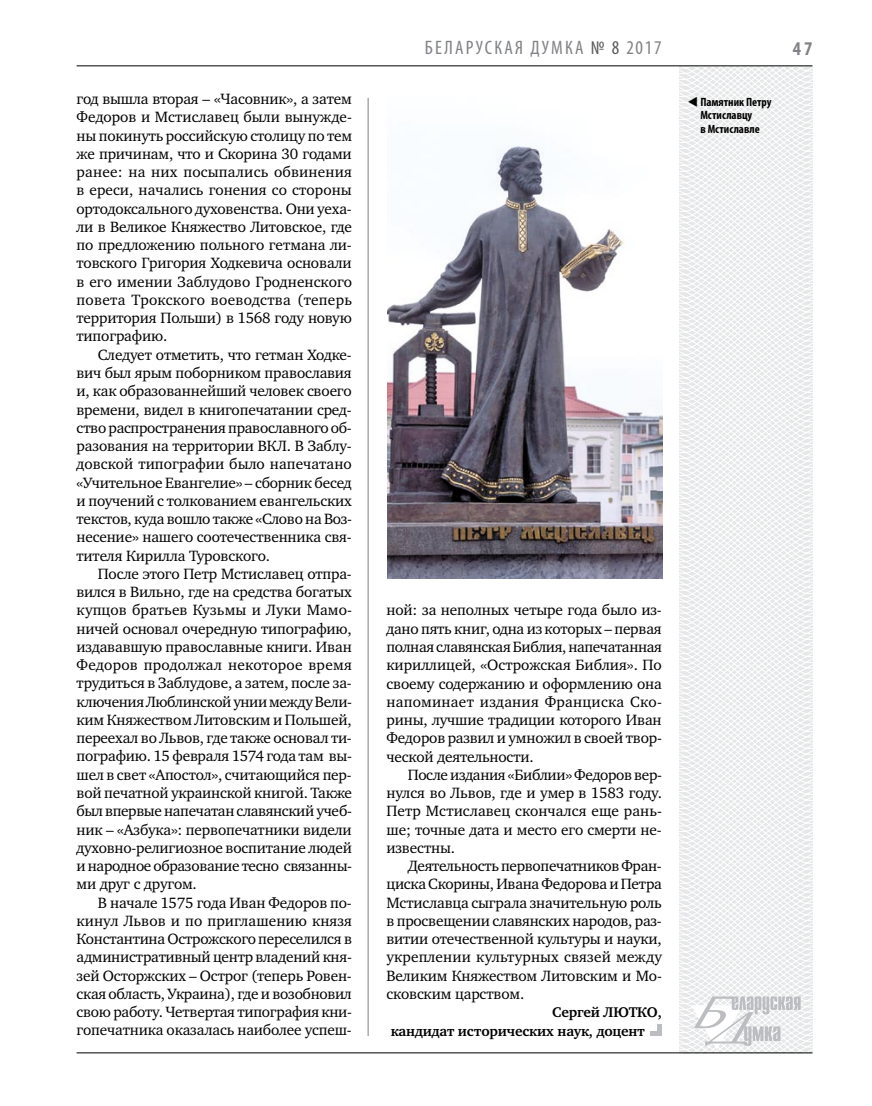
<style>
.page{position:relative;width:872px;height:1106px;background:#fff}
.page>*{position:absolute;margin:0;border:0;box-sizing:border-box;transform-origin:0 0}
.t1{font:condensed 19.5px "Myriad Pro";color:#808285}
.t2{font:700 condensed 19.5px "Myriad Pro";color:#808285}
.t3{font:15.3px/18.3px "Charter C";letter-spacing:-.01em;color:#000;text-align:justify}
.t4{font:700 14.4px/18.3px "Charter C";letter-spacing:-.01em;color:#000}
.t5{font:700 condensed 12px/13.5px "Myriad Pro";color:#000;text-align:center}
.s1{color:#58595b}
</style>
<div class="page">
<hr style="left:368px;top:98px;width:1px;height:938px;background:#808285">
<svg style="left:621px;top:65px;width:192px;height:989px"></svg>
<svg style="left:691px;top:996px;width:109px;height:53px"></svg>
<hr style="left:77px;top:65px;width:735px;height:1px;background:#000">
<hr style="left:77px;top:1052px;width:735px;height:1px;background:#000">
<img style="left:387px;top:97px;width:275px;height:482px">
<div style="left:657px;top:1023px;width:5px;height:12px;background:#bcbdc0"></div>
<hr style="left:650px;top:1031px;width:12px;height:4px;background:#bcbdc0">
<svg style="left:698px;top:106px;width:12px;height:1px"></svg>
<p class="t3" style="left:77px;top:90px;width:277px">год вышла вторая – «Часовник», а затем Федоров и Мстиславец были вынужде&shy;ны покинуть российскую столицу по тем же причинам, что и Скорина 30 годами ранее: на них посыпались обвинения в ереси, начались гонения со стороны ортодоксального духовенства. Они уеха&shy;ли в Великое Княжество Литовское, где по предложению польного гетмана ли&shy;товского Григория Ходкевича основали в его имении Заблудово Гродненского повета Трокского воеводства (теперь территория Польши) в 1568 году новую типографию.</p>
<p class="t3" style="left:77px;top:345px;width:277px;text-indent:21px">Следует отметить, что гетман Ходке&shy;вич был ярым поборником православия и, как образованнейший человек своего времени, видел в книгопечатании сред&shy;ство распространения православного об&shy;разования на территории ВКЛ. В Заблу&shy;довской типографии было напечатано «Учительное Евангелие» – сборник бесед и поучений с толкованием евангельских текстов, куда вошло также «Слово на Воз&shy;несение» нашего соотечественника свя&shy;тителя Кирилла Туровского.</p>
<p class="t3" style="left:77px;top:564px;width:277px;text-indent:21px">После этого Петр Мстиславец отпра&shy;вился в Вильно, где на средства богатых купцов братьев Кузьмы и Луки Мамо&shy;ничей основал очередную типографию, издававшую православные книги. Иван Федоров продолжал некоторое время трудиться в Заблудове, а затем, после за&shy;ключения Люблинской унии между Вели&shy;ким Княжеством Литовским и Польшей, переехал во Львов, где также основал ти&shy;пографию. 15 февраля 1574 года там вы&shy;шел в свет «Апостол», считающийся пер&shy;вой печатной украинской книгой. Также был впервые напечатан славянский учеб&shy;ник – «Азбука»: первопечатники видели духовно-религиозное воспитание людей и народное образование тесно связанны&shy;ми друг с другом.</p>
<p class="t3" style="left:77px;top:893px;width:277px;text-indent:21px">В начале 1575 года Иван Федоров по&shy;кинул Львов и по приглашению князя Константина Острожского переселился в административный центр владений кня&shy;зей Осторжских – Острог (теперь Ровен&shy;ская область, Украина), где и возобновил свою работу. Четвертая типография кни&shy;гопечатника оказалась наиболее успеш-</p>
<p class="t1" style="left:425px;top:36px;width:11px">БЕЛАРУСКА</p>
<p class="t1" style="left:515px;top:36px;width:27px">Я ДУМКА</p>
<p class="t1" style="left:591px;top:36px;width:72px"><span class="s1">№ 8</span> 2017</p>
<p class="t2" style="left:793px;top:37px;width:21px">47</p>
<p class="t5" style="left:687px;top:95px;width:85px">▼ Памятник Петру<br>Мстиславцу<br>в Мстиславле</p>
<p class="t3" style="left:386px;top:601px;width:277px">ной: за неполных четыре года было из&shy;дано пять книг, одна из которых – первая полная славянская Библия, напечатанная кириллицей, «Острожская Библия». По своему содержанию и оформлению она напоминает издания Франциска Ско&shy;рины, лучшие традиции которого Иван Федоров развил и умножил в своей твор&shy;ческой деятельности.</p>
<p class="t3" style="left:386px;top:765px;width:277px;text-indent:21px">После издания «Библии» Федоров вер&shy;нулся во Львов, где и умер в 1583 году.<br>Петр Мстиславец скончался еще рань&shy;ше; точные дата и место его смерти не&shy;известны.</p>
<p class="t3" style="left:386px;top:857px;width:277px;text-indent:21px">Деятельность первопечатников Фран&shy;циска Скорины, Ивана Федорова и Петра Мстиславца сыграла значительную роль в просвещении славянских народов, раз&shy;витии отечественной культуры и науки, укреплении культурных связей между Великим Княжеством Литовским и Мо&shy;сковским царством.</p>
<p class="t4" style="left:391px;top:1003px;width:273px;text-indent:162px">Сергей ЛЮТКО, кандидат исторических наук, доцент</p>
</div>
